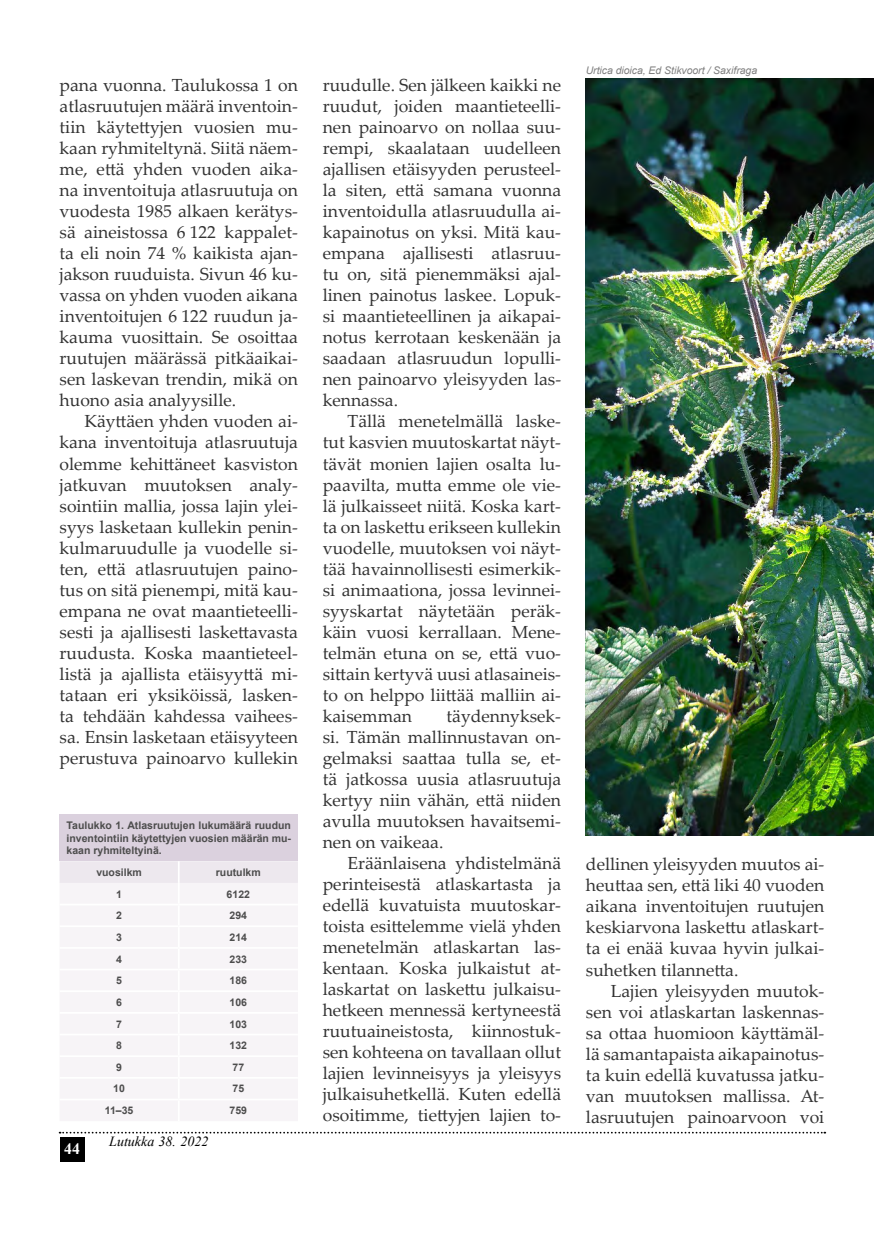
<style>
.page{position:relative;width:874px;height:1241px;background:#fff}
.page>*{position:absolute;margin:0;border:0;box-sizing:border-box;transform-origin:0 0}
.t1{font:17.5px/21px "Palatino Linotype";color:#333;text-align:justify}
.t2{font:700 15.75px "Times New Roman";color:#fff}
.t3{font:italic 14px "Times New Roman";color:#000}
.t4{font:700 10.5px/12.6px "Arial";color:#4d4d4d;text-align:justify}
.t5{font:italic 10.5px "Arial";letter-spacing:-.005em;color:#808080}
</style>
<div class="page">
<svg style="left:60px;top:1131px;width:764px;height:2px"></svg>
<div style="left:60px;top:1136px;width:24px;height:25px;background:#000"></div>
<div style="left:60px;top:814px;width:238px;height:47px;background:#dbd1de"></div>
<svg style="left:60px;top:861px;width:238px;height:259px"></svg>
<img style="left:585px;top:79px;width:288px;height:756px">
<p class="t1" style="left:60px;top:74px;width:240px">pana vuonna. Taulukossa 1 on atlasruutujen määrä inventoin&shy;tiin käytettyjen vuosien mu&shy;kaan ryhmiteltynä. Siitä näem&shy;me, että yhden vuoden aika&shy;na inventoituja atlasruutuja on vuodesta 1985 alkaen kerätys&shy;sä aineistossa 6 122 kappalet&shy;ta eli noin 74 % kaikista ajan&shy;jakson ruuduista. Sivun 46 ku&shy;vassa on yhden vuoden aikana inventoitujen 6 122 ruudun ja&shy;kauma vuosittain. Se osoittaa ruutujen määrässä pitkäaikai&shy;sen laskevan trendin, mikä on huono asia analyysille.</p>
<p class="t1" style="left:60px;top:410px;width:240px;text-indent:25px">Käyttäen yhden vuoden ai&shy;kana inventoituja atlasruutuja olemme kehittäneet kasviston jatkuvan muutoksen analy&shy;sointiin mallia, jossa lajin ylei&shy;syys lasketaan kullekin penin&shy;kulmaruudulle ja vuodelle si&shy;ten, että atlasruutujen paino&shy;tus on sitä pienempi, mitä kau&shy;empana ne ovat maantieteelli&shy;sesti ja ajallisesti laskettavasta ruudusta. Koska maantieteel&shy;listä ja ajallista etäisyyttä mi&shy;tataan eri yksiköissä, lasken&shy;ta tehdään kahdessa vaihees&shy;sa. Ensin lasketaan etäisyyteen perustuva painoarvo kullekin</p>
<p class="t4" style="left:67px;top:819px;width:226px">Taulukko 1. Atlasruutujen lukumäärä ruudun inventointiin käytettyjen vuosien määrän mu&shy;kaan ryhmiteltyinä.</p>
<p class="t4" style="left:96px;top:865px;width:47px">vuosilkm</p>
<p class="t4" style="left:216px;top:865px;width:46px">ruutulkm</p>
<p class="t4" style="left:116px;top:887px;width:7px">1</p>
<p class="t4" style="left:226px;top:887px;width:25px">6122</p>
<p class="t4" style="left:116px;top:909px;width:7px">2</p>
<p class="t4" style="left:229px;top:909px;width:19px">294</p>
<p class="t4" style="left:116px;top:930px;width:7px">3</p>
<p class="t4" style="left:229px;top:930px;width:19px">214</p>
<p class="t4" style="left:116px;top:952px;width:7px">4</p>
<p class="t4" style="left:229px;top:952px;width:19px">233</p>
<p class="t4" style="left:116px;top:974px;width:7px">5</p>
<p class="t4" style="left:229px;top:974px;width:19px">186</p>
<p class="t4" style="left:116px;top:995px;width:7px">6</p>
<p class="t4" style="left:229px;top:995px;width:19px">106</p>
<p class="t4" style="left:116px;top:1017px;width:7px">7</p>
<p class="t4" style="left:229px;top:1017px;width:19px">103</p>
<p class="t4" style="left:116px;top:1039px;width:7px">8</p>
<p class="t4" style="left:229px;top:1039px;width:19px">132</p>
<p class="t4" style="left:116px;top:1060px;width:7px">9</p>
<p class="t4" style="left:232px;top:1060px;width:13px">77</p>
<p class="t4" style="left:113px;top:1082px;width:13px">10</p>
<p class="t4" style="left:232px;top:1082px;width:13px">75</p>
<p class="t4" style="left:105px;top:1104px;width:30px">11–35</p>
<p class="t4" style="left:229px;top:1104px;width:19px">759</p>
<p class="t2" style="left:64px;top:1136px;width:17px">44</p>
<p class="t3" style="left:109px;top:1131px;width:101px">Lutukka 38. 2022</p>
<p class="t5" style="left:585px;top:64px;width:173px">Urtica dioica, Ed Stikvoort / Saxifraga</p>
<p class="t1" style="left:322px;top:74px;width:240px">ruudulle. Sen jälkeen kaikki ne ruudut, joiden maantieteelli&shy;nen painoarvo on nollaa suu&shy;rempi, skaalataan uudelleen ajallisen etäisyyden perusteel&shy;la siten, että samana vuonna inventoidulla atlasruudulla ai&shy;kapainotus on yksi. Mitä kau&shy;empana ajallisesti atlasruu&shy;tu on, sitä pienemmäksi ajal&shy;linen painotus laskee. Lopuk&shy;si maantieteellinen ja aikapai&shy;notus kerrotaan keskenään ja saadaan atlasruudun lopulli&shy;nen painoarvo yleisyyden las&shy;kennassa.</p>
<p class="t1" style="left:322px;top:410px;width:240px;text-indent:25px">Tällä menetelmällä laske&shy;tut kasvien muutoskartat näyt&shy;tävät monien lajien osalta lu&shy;paavilta, mutta emme ole vie&shy;lä julkaisseet niitä. Koska kart&shy;ta on laskettu erikseen kullekin vuodelle, muutoksen voi näyt&shy;tää havainnollisesti esimerkik&shy;si animaationa, jossa levinnei&shy;syyskartat näytetään peräk&shy;käin vuosi kerrallaan. Mene&shy;telmän etuna on se, että vuo&shy;sittain kertyvä uusi atlasaineis&shy;to on helppo liittää malliin ai&shy;kaisemman</p>
<p class="t1" style="left:322px;top:704px;width:240px;text-indent:124px">täydennyksek&shy;si. Tämän mallinnustavan on&shy;gelmaksi saattaa tulla se, et&shy;tä jatkossa uusia atlasruutuja kertyy niin vähän, että niiden avulla muutoksen havaitsemi&shy;nen on vaikeaa.</p>
<p class="t1" style="left:322px;top:851px;width:240px;text-indent:25px">Eräänlaisena yhdistelmänä perinteisestä atlaskartasta ja edellä kuvatuista muutoskar&shy;toista esittelemme vielä yhden menetelmän atlaskartan las&shy;kentaan. Koska julkaistut at&shy;laskartat on laskettu julkaisu&shy;hetkeen mennessä kertyneestä ruutuaineistosta, kiinnostuk&shy;sen kohteena on tavallaan ollut lajien levinneisyys ja yleisyys julkaisuhetkellä. Kuten edellä osoitimme, tiettyjen lajien to-</p>
<p class="t1" style="left:585px;top:853px;width:240px">dellinen yleisyyden muutos ai&shy;heuttaa sen, että liki 40 vuoden aikana inventoitujen ruutujen keskiarvona laskettu atlaskart&shy;ta ei enää kuvaa hyvin julkai&shy;suhetken tilannetta.</p>
<p class="t1" style="left:585px;top:979px;width:240px;text-indent:25px">Lajien yleisyyden muutok&shy;sen voi atlaskartan laskennas&shy;sa ottaa huomioon käyttämäl&shy;lä samantapaista aikapainotus&shy;ta kuin edellä kuvatussa jatku&shy;van muutoksen mallissa. At&shy;lasruutujen painoarvoon voi</p>
</div>
